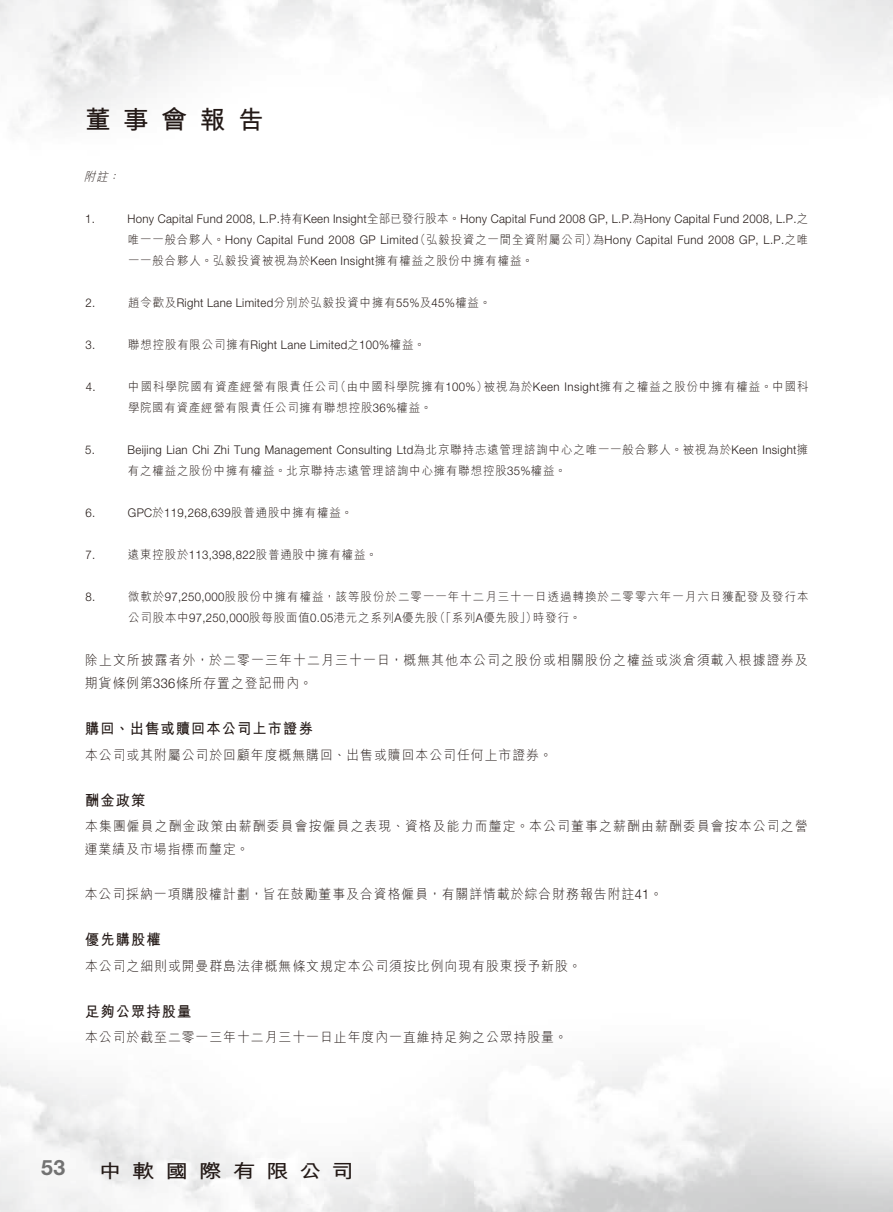
<style>
.page{position:relative;width:893px;height:1212px;background:#fff}
.page>*{position:absolute;margin:0;border:0;box-sizing:border-box;transform-origin:0 0}
.t1{font:700 25.5px "M Hei HK";letter-spacing:.5em;color:#231916}
.t2{font:700 21.15px "Helvetica Neue LT Std";color:#727272}
.t3{font:700 19.05px "M Hei HK";letter-spacing:.46em;color:#231916;scale:1.2 1}
.t4{font:700 15px "M Hei HK";letter-spacing:.08em;color:#231916;scale:.95 1}
.t5{font:300 13.5px/22.5px "M Hei HK";letter-spacing:.08em;color:#231916;scale:.95 1}
.t6{font:300 12px "Helvetica Neue LT Std";letter-spacing:.03em;color:#231916;scale:.95 1}
.t7{font:300 12px "M Hei HK";letter-spacing:.08em;color:#231916;scale:.95 1}
.t8{font:italic 300 12px "M Hei HK";color:#231916;scale:.95 1}
.s1{font-family:"M Hei HK"}
.s2{font-family:"Helvetica Neue LT Std"}
</style>
<div class="page">
<h1 class="t1" style="left:85px;top:101px;width:180px">董事會報告</h1>
<p class="t8" style="left:84px;top:168px;width:31px">附註</p>
<p class="t8" style="left:108px;top:168px;width:18px">：</p>
<p class="t6" style="left:85px;top:211px;width:12px">1.</p>
<p class="t6" style="left:86px;top:295px;width:12px">2.</p>
<p class="t6" style="left:86px;top:337px;width:12px">3.</p>
<p class="t6" style="left:86px;top:379px;width:12px">4.</p>
<p class="t6" style="left:85px;top:442px;width:12px">5.</p>
<p class="t6" style="left:85px;top:505px;width:12px">6.</p>
<p class="t6" style="left:85px;top:547px;width:12px">7.</p>
<p class="t6" style="left:85px;top:589px;width:12px">8.</p>
<p class="t6" style="left:128px;top:211px;width:718px">Hony Capital Fund 2008, P.L .<span class="s1">持有</span>Keen Insight<span class="s1">全部已發行股本。</span>Hony Capital Fund 2008 GP P.L, .<span class="s1">為</span>Hony Capital Fund 2008, P.L <span class="s1">之</span>.</p>
<p class="t7" style="left:414px;top:231px;width:193px">（弘毅投資之一間全資附屬公司）</p>
<p class="t6" style="left:128px;top:232px;width:307px"><span class="s1">唯一一般合夥人。</span>Hony Capital Fund 2008 GP Limited</p>
<p class="t7" style="left:128px;top:252px;width:428px">一一般合夥人。弘毅投資被視為於<span class="s2">Keen Insight</span>擁有權益之股份中擁有權益。</p>
<p class="t6" style="left:128px;top:295px;width:383px"><span class="s1">趙令歡及</span>Right Lane Limited<span class="s1">分別於弘毅投資中擁有</span>55%<span class="s1">及</span>45%<span class="s1">權益。</span></p>
<p class="t6" style="left:593px;top:232px;width:228px"><span class="s1">為</span>Hony Capital Fund 2008 GP, P.L .<span class="s1">之唯</span></p>
<p class="t6" style="left:128px;top:337px;width:314px"><span class="s1">聯想控股有限公司擁有</span>Right Lane Limited<span class="s1">之</span>100%<span class="s1">權益。</span></p>
<p class="t7" style="left:335px;top:378px;width:162px">（由中國科學院擁有<span class="s2">100%</span>）</p>
<p class="t7" style="left:484px;top:378px;width:343px">被視為於<span class="s2">Keen Insight</span>擁有之權益之股份中擁有權益。中國科</p>
<p class="t7" style="left:128px;top:378px;width:223px">中國科學院國有資產經營有限責任公司</p>
<p class="t7" style="left:128px;top:399px;width:321px">學院國有資產經營有限責任公司擁有聯想控股<span class="s2">36%</span>權益。</p>
<p class="t6" style="left:128px;top:442px;width:718px">Beijing Lian Chi Zhi Tung Management Consulting Ltd<span class="s1">為北京聯持志遠管理諮詢中心之唯一一般合夥人。被視為於</span>Keen Insight<span class="s1">擁</span></p>
<p class="t7" style="left:128px;top:462px;width:463px">有之權益之股份中擁有權益。北京聯持志遠管理諮詢中心擁有聯想控股<span class="s2">35%</span>權益。</p>
<p class="t6" style="left:128px;top:505px;width:238px">GPC<span class="s1">於</span>119,268,639<span class="s1">股普通股中擁有權益。</span></p>
<p class="t7" style="left:128px;top:546px;width:264px">遠東控股於<span class="s2">113,398,822</span>股普通股中擁有權益。</p>
<p class="t7" style="left:128px;top:588px;width:718px">微軟於<span class="s2">97,250,000</span>股股份中擁有權益，該等股份於二零一一年十二月三十一日透過轉換於二零零六年一月六日獲配發及發行本</p>
<p class="t7" style="left:434px;top:609px;width:110px">（「系列<span class="s2">A</span>優先股」）</p>
<p class="t7" style="left:533px;top:609px;width:52px">時發行。</p>
<p class="t7" style="left:128px;top:609px;width:328px">公司股本中<span class="s2">97,250,000</span>股每股面值<span class="s2">0.05</span>港元之系列<span class="s2">A</span>優先股</p>
<p class="t5" style="left:85px;top:648px;width:762px">除上文所披露者外，於二零一三年十二月三十一日，概無其他本公司之股份或相關股份之權益或淡倉須載入根據證券及期貨條例第<span class="s2">336</span>條所存置之登記冊內。</p>
<p class="t4" style="left:85px;top:718px;width:241px">購回、出售或贖回本公司上市證券</p>
<p class="t5" style="left:85px;top:743px;width:493px">本公司或其附屬公司於回顧年度概無購回、出售或贖回本公司任何上市證券。</p>
<p class="t4" style="left:85px;top:789px;width:65px">酬金政策</p>
<p class="t5" style="left:85px;top:814px;width:762px">本集團僱員之酬金政策由薪酬委員會按僱員之表現、資格及能力而釐定。本公司董事之薪酬由薪酬委員會按本公司之營運業績及市場指標而釐定。</p>
<p class="t5" style="left:85px;top:882px;width:610px">本公司採納一項購股權計劃，旨在鼓勵董事及合資格僱員，有關詳情載於綜合財務報告附註<span class="s2">41</span>。</p>
<p class="t4" style="left:85px;top:929px;width:81px">優先購股權</p>
<p class="t5" style="left:85px;top:954px;width:524px">本公司之細則或開曼群島法律概無條文規定本公司須按比例向現有股東授予新股。</p>
<p class="t4" style="left:85px;top:1000px;width:114px">足夠公眾持股量</p>
<p class="t5" style="left:85px;top:1025px;width:509px">本公司於截至二零一三年十二月三十一日止年度內一直維持足夠之公眾持股量。</p>
<h2 class="t2" style="left:41px;top:1155px;width:25px">53</h2>
<h3 class="t3" style="left:99px;top:1157px;width:214px">中軟國際有限公司</h3>
</div>
